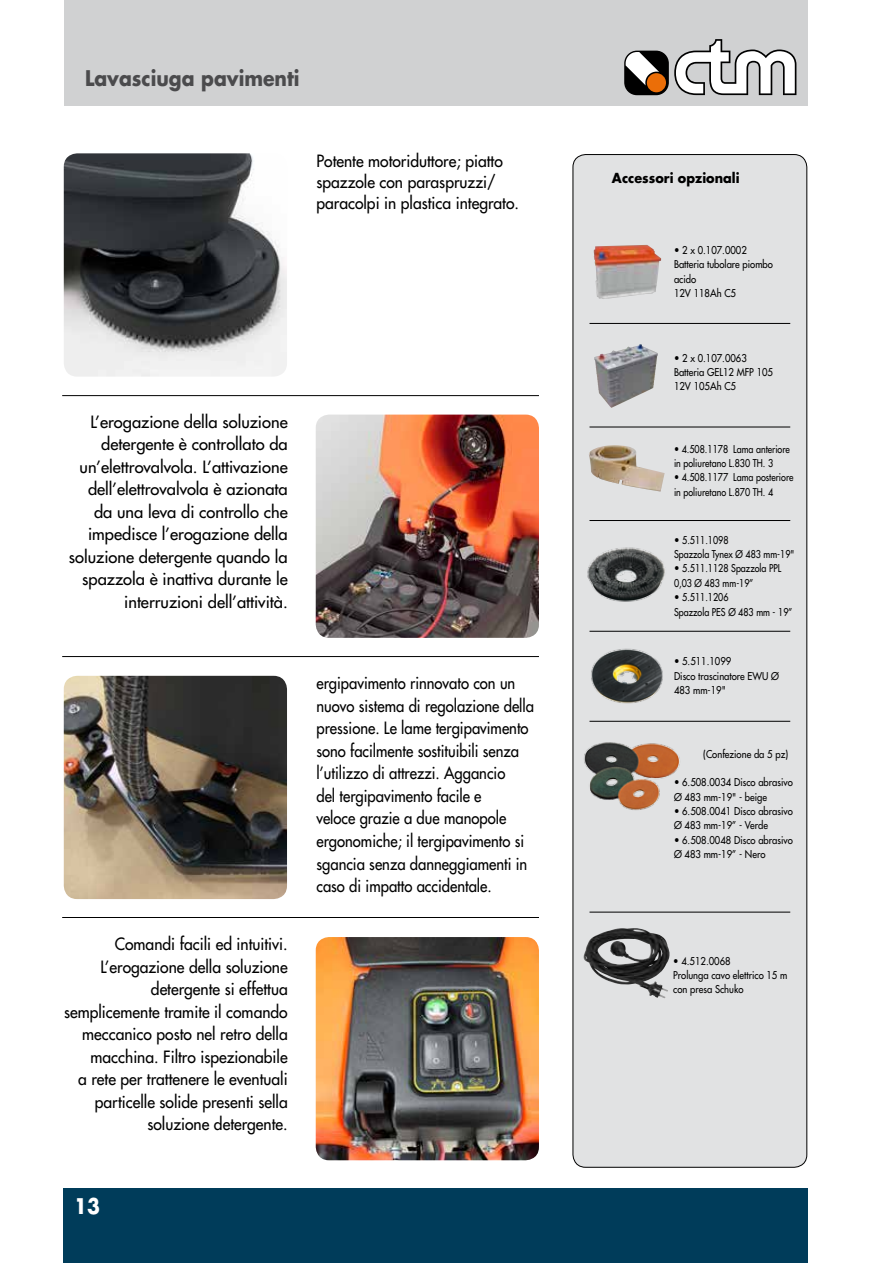
<style>
.page{position:relative;width:893px;height:1263px;background:#fff}
.page>*{position:absolute;margin:0;border:0;box-sizing:border-box;transform-origin:0 0}
.t1{font:700 21px "Futura Std";color:#4b4b4d;scale:.9 1}
.t2{font:700 21px "Futura Std";color:#fff;scale:.9 1}
.t3{font:500 16.5px/22.5px "Futura Std";color:#000;text-align:right;scale:.95 1}
.t4{font:500 16.5px/22.5px "Futura Std";color:#000;scale:.9 1}
.t5{font:500 16.5px/22.5px "Futura Std";color:#000;text-align:right}
.t6{font:700 13.5px "Futura Std";color:#000;scale:.95 1}
.t7{font:500 10.5px/14.4px "Futura Std";color:#000;scale:.9 1}
.t8{font:500 10.5px/14.4px "Futura Std";color:#000;scale:.85 1}
</style>
<div class="page">
<div style="left:64px;top:0;width:743px;height:106px;background:#d0d1d2"></div>
<svg style="left:624px;top:39px;width:172px;height:56px"></svg>
<div style="left:64px;top:1188px;width:744px;height:75px;background:#003c5a"></div>
<div style="left:573px;top:155px;width:234px;height:1012px;background:#e1e2e3;border-radius:13px"></div>
<div style="left:573px;top:154px;width:234px;height:1014px;border:1px solid #000;border-radius:13px"></div>
<hr style="left:589px;top:323px;width:201px;height:1px;background:#000">
<hr style="left:589px;top:427px;width:201px;height:1px;background:#000">
<hr style="left:589px;top:520px;width:201px;height:1px;background:#000">
<hr style="left:589px;top:721px;width:201px;height:1px;background:#000">
<hr style="left:589px;top:631px;width:201px;height:1px;background:#000">
<hr style="left:62px;top:395px;width:477px;height:1px;background:#000">
<hr style="left:62px;top:656px;width:477px;height:1px;background:#000">
<hr style="left:62px;top:917px;width:477px;height:1px;background:#000">
<img style="left:589px;top:445px;width:76px;height:46px">
<img style="left:584px;top:742px;width:96px;height:68px">
<img style="left:594px;top:344px;width:64px;height:64px">
<img style="left:587px;top:547px;width:78px;height:55px">
<img style="left:591px;top:648px;width:72px;height:56px">
<img style="left:64px;top:153px;width:223px;height:224px">
<img style="left:316px;top:415px;width:223px;height:223px">
<img style="left:64px;top:676px;width:223px;height:223px">
<img style="left:316px;top:937px;width:223px;height:223px">
<img style="left:594px;top:245px;width:67px;height:54px">
<hr style="left:589px;top:912px;width:201px;height:1px;background:#000">
<img style="left:583px;top:928px;width:87px;height:70px">
<h1 class="t1" style="left:85px;top:64px;width:240px">Lavasciuga pavimenti</h1>
<h2 class="t3" style="left:316px;top:150px;width:215px;line-height:21px;text-align:left">Potente motoriduttore; piatto spazzole con paraspruzzi/ paracolpi in plastica integrato.</h2>
<p class="t5" style="left:69px;top:410px;width:220px">L’erogazione della soluzione detergente è controllato da un’elettrovalvola. L’attivazione dell’elettrovalvola è azionata da una leva di controllo che impedisce l’erogazione della soluzione detergente quando la spazzola è inattiva durante le interruzioni dell’attività.</p>
<p class="t3" style="left:64px;top:933px;width:237px">Comandi facili ed intuitivi.<br>L’erogazione della soluzione detergente si effettua semplicemente tramite il comando meccanico posto nel retro della macchina. Filtro ispezionabile<br>a rete per trattenere le eventuali particelle solide presenti sella soluzione detergente.</p>
<h1 class="t2" style="left:74px;top:1192px;width:30px">13</h1>
<p class="t4" style="left:316px;top:672px;width:243px">ergipavimento rinnovato con un nuovo sistema di regolazione della pressione. Le lame tergipavimento sono facilmente sostituibili senza l’utilizzo di attrezzi. Aggancio<br>del tergipavimento facile e<br>veloce grazie a due manopole ergonomiche; il tergipavimento si sgancia senza danneggiamenti in caso di impatto accidentale.</p>
<p class="t6" style="left:612px;top:169px;width:136px">Accessori opzionali</p>
<p class="t7" style="left:674px;top:243px;width:111px">• 2 x 0.107.0002<br>Batteria tubolare piombo acido<br>12V 118Ah C5</p>
<p class="t7" style="left:674px;top:350px;width:112px">• 2 x 0.107.0063<br>Batteria GEL12 MFP 105<br>12V 105Ah C5</p>
<p class="t8" style="left:674px;top:441px;width:138px">• 4.508.1178 Lama anteriore in poliuretano L.830 TH. 3</p>
<p class="t8" style="left:674px;top:470px;width:142px">• 4.508.1177 Lama posteriore in poliuretano L.870 TH. 4</p>
<p class="t7" style="left:674px;top:533px;width:135px">• 5.511.1098<br>Spazzola Tynex Ø 483 mm-19"</p>
<p class="t7" style="left:674px;top:561px;width:121px">• 5.511.1128 Spazzola PPL<br>0,03 Ø 483 mm-19”</p>
<p class="t7" style="left:674px;top:590px;width:133px">• 5.511.1206<br>Spazzola PES Ø 483 mm - 19”</p>
<p class="t7" style="left:674px;top:654px;width:118px">• 5.511.1099<br>Disco trascinatore EWU Ø<br>483 mm-19"</p>
<p class="t7" style="left:703px;top:747px;width:96px">(Confezione da 5 pz)</p>
<p class="t7" style="left:674px;top:775px;width:134px">• 6.508.0034 Disco abrasivo<br>Ø 483 mm-19" - beige</p>
<p class="t7" style="left:674px;top:804px;width:134px">• 6.508.0041 Disco abrasivo<br>Ø 483 mm-19” - Verde</p>
<p class="t7" style="left:674px;top:833px;width:134px">• 6.508.0048 Disco abrasivo<br>Ø 483 mm-19” - Nero</p>
<p class="t7" style="left:673px;top:954px;width:128px">• 4.512.0068<br>Prolunga cavo elettrico 15 m con presa Schuko</p>
</div>
